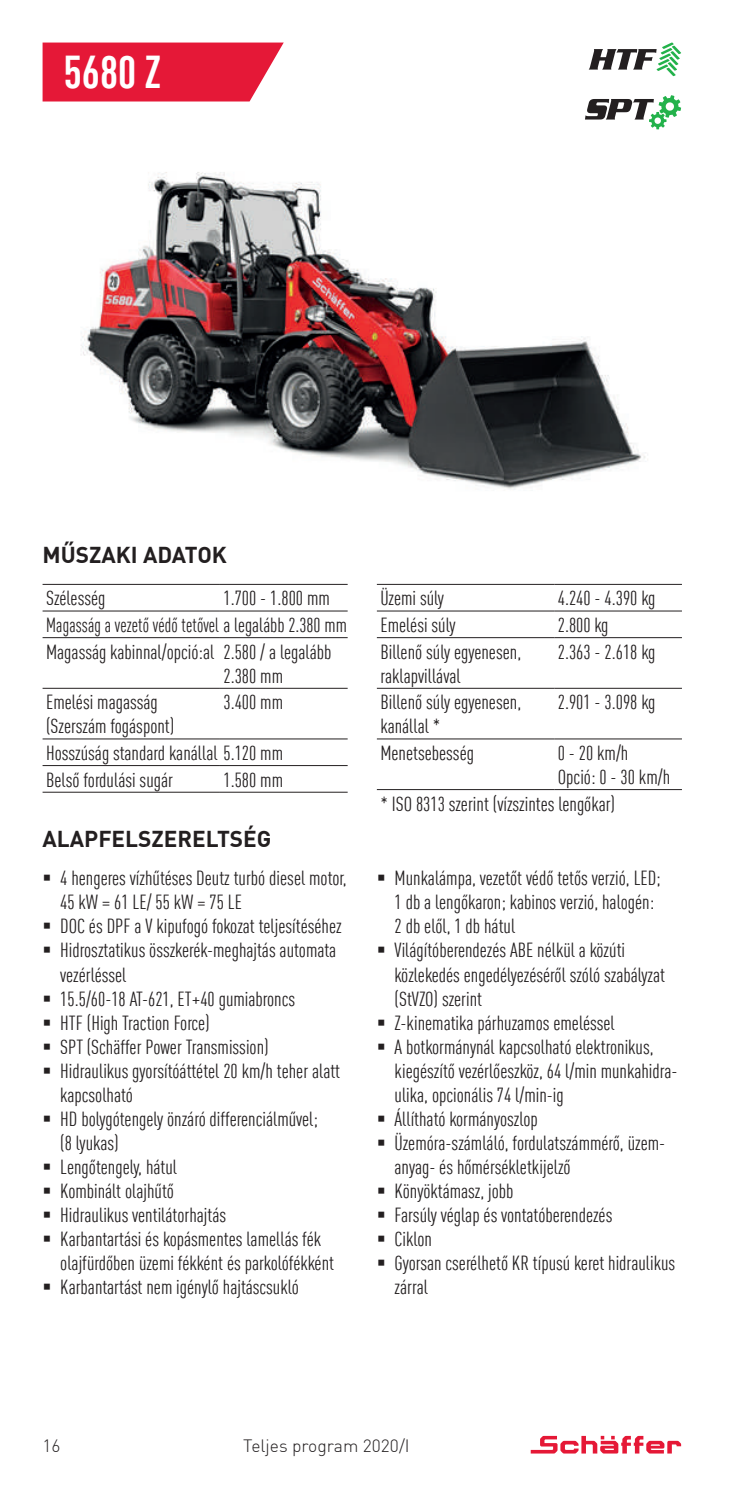
<style>
.page{position:relative;width:745px;height:1489px;background:#fff}
.page>*{position:absolute;margin:0;border:0;box-sizing:border-box;transform-origin:0 0}
.t1{font:700 condensed 45px "DIN Offc Pro";color:#fff}
.t2{font:700 22.5px "DIN Offc Pro";color:#231f20}
.t3{font:condensed 20px/24px "DIN Offc Pro";color:#231f20}
.t4{font:300 17.5px "DIN Offc Pro";color:#231f20}
</style>
<div class="page">
<svg style="left:530px;top:1435px;width:150px;height:18px"></svg>
<div style="left:43px;top:43px;width:240px;height:58px;background:#e51837"></div>
<img style="left:81px;top:172px;width:564px;height:318px">
<svg style="left:585px;top:95px;width:95px;height:34px"></svg>
<svg style="left:588px;top:42px;width:92px;height:34px"></svg>
<hr style="left:43px;top:584px;width:177px;height:1px;background:#231f20">
<hr style="left:220px;top:584px;width:127px;height:1px;background:#231f20">
<hr style="left:43px;top:610px;width:177px;height:1px;background:#231f20">
<hr style="left:220px;top:610px;width:127px;height:1px;background:#231f20">
<hr style="left:43px;top:637px;width:177px;height:1px;background:#231f20">
<hr style="left:220px;top:637px;width:127px;height:1px;background:#231f20">
<hr style="left:43px;top:688px;width:177px;height:1px;background:#231f20">
<hr style="left:220px;top:688px;width:127px;height:1px;background:#231f20">
<hr style="left:43px;top:738px;width:177px;height:1px;background:#231f20">
<hr style="left:220px;top:738px;width:127px;height:1px;background:#231f20">
<hr style="left:43px;top:765px;width:177px;height:1px;background:#231f20">
<hr style="left:220px;top:765px;width:127px;height:1px;background:#231f20">
<hr style="left:43px;top:791px;width:177px;height:1px;background:#231f20">
<hr style="left:220px;top:791px;width:127px;height:1px;background:#231f20">
<hr style="left:376px;top:584px;width:178px;height:1px;background:#231f20">
<hr style="left:554px;top:584px;width:127px;height:1px;background:#231f20">
<hr style="left:376px;top:610px;width:178px;height:1px;background:#231f20">
<hr style="left:554px;top:610px;width:127px;height:1px;background:#231f20">
<hr style="left:376px;top:637px;width:178px;height:1px;background:#231f20">
<hr style="left:554px;top:637px;width:127px;height:1px;background:#231f20">
<hr style="left:376px;top:688px;width:178px;height:1px;background:#231f20">
<hr style="left:554px;top:688px;width:127px;height:1px;background:#231f20">
<hr style="left:376px;top:738px;width:178px;height:1px;background:#231f20">
<hr style="left:554px;top:738px;width:127px;height:1px;background:#231f20">
<hr style="left:376px;top:789px;width:178px;height:1px;background:#231f20">
<hr style="left:554px;top:789px;width:127px;height:1px;background:#231f20">
<h1 class="t1" style="left:64px;top:39px;width:99px">5680 Z</h1>
<p class="t2" style="left:43px;top:537px;width:186px">MŰSZAKI ADATOK</p>
<p class="t3" style="left:46px;top:584px;width:302px;line-height:26.5px;text-indent:177px">1.700 - 1.800 mm<br>Magasság a vezető védő tetővel a legalább 2.380 mm<br>Magasság kabinnal/opció:al 2.580 / a legalább</p>
<p class="t3" style="left:223px;top:662px;width:61px">2.380 mm</p>
<p class="t3" style="left:46px;top:689px;width:130px">Emelési magasság (Szerszám fogáspont)</p>
<p class="t3" style="left:223px;top:689px;width:61px">3.400 mm</p>
<p class="t3" style="left:46px;top:738px;width:238px;line-height:26.5px">Hosszúság standard kanállal 5.120 mm<br>Belső fordulási sugár</p>
<p class="t3" style="left:46px;top:585px;width:61px">Szélesség</p>
<p class="t3" style="left:223px;top:766px;width:61px">1.580 mm</p>
<p class="t2" style="left:43px;top:821px;width:230px">ALAPFELSZERELTSÉG</p>
<p class="t3" style="left:60px;top:865px;width:288px;text-indent:-18px">▪ 4 hengeres vízhűtéses Deutz turbó diesel motor,<br>45 kW = 61 LE/ 55 kW = 75 LE</p>
<p class="t3" style="left:43px;top:913px;width:300px">▪ DOC és DPF a V kipufogó fokozat teljesítéséhez</p>
<p class="t3" style="left:60px;top:937px;width:277px;text-indent:-18px">▪ Hidrosztatikus összkerék-meghajtás automata vezérléssel</p>
<p class="t3" style="left:43px;top:985px;width:254px">▪ 15.5/60-18 AT-621, ET+40 gumiabroncs</p>
<p class="t3" style="left:43px;top:1009px;width:169px">▪ HTF (High Traction Force)</p>
<p class="t3" style="left:43px;top:1033px;width:227px">▪ SPT (Schäffer Power Transmission)</p>
<p class="t3" style="left:60px;top:1057px;width:281px;text-indent:-18px">▪ Hidraulikus gyorsítóáttétel 20 km/h teher alatt kapcsolható</p>
<p class="t3" style="left:60px;top:1105px;width:259px;text-indent:-18px">▪ HD bolygótengely önzáró differenciálművel; (8 lyukas)</p>
<p class="t3" style="left:43px;top:1153px;width:136px">▪ Lengőtengely, hátul</p>
<p class="t3" style="left:43px;top:1177px;width:133px">▪ Kombinált olajhűtő</p>
<p class="t3" style="left:43px;top:1201px;width:185px">▪ Hidraulikus ventilátorhajtás</p>
<p class="t3" style="left:60px;top:1225px;width:275px;text-indent:-18px">▪ Karbantartási és kopásmentes lamellás fék olajfürdőben üzemi fékként és parkolófékként</p>
<p class="t3" style="left:43px;top:1273px;width:257px">▪ Karbantartást nem igénylő hajtáscsukló</p>
<p class="t3" style="left:380px;top:585px;width:65px">Üzemi súly</p>
<p class="t3" style="left:557px;top:585px;width:99px">4.240 - 4.390 kg</p>
<p class="t3" style="left:380px;top:611px;width:76px">Emelési súly</p>
<p class="t3" style="left:557px;top:611px;width:52px">2.800 kg</p>
<p class="t3" style="left:380px;top:638px;width:142px">Billenő súly egyenesen, raklapvillával</p>
<p class="t3" style="left:557px;top:638px;width:99px">2.363 - 2.618 kg</p>
<p class="t3" style="left:380px;top:689px;width:142px">Billenő súly egyenesen, kanállal *</p>
<p class="t3" style="left:557px;top:689px;width:99px">2.901 - 3.098 kg</p>
<p class="t3" style="left:380px;top:739px;width:95px">Menetsebesség</p>
<p class="t3" style="left:557px;top:739px;width:114px">0 - 20 km/h<br>Opció: 0 - 30 km/h</p>
<p class="t3" style="left:380px;top:790px;width:236px">* ISO 8313 szerint (vízszintes lengőkar)</p>
<p class="t3" style="left:394px;top:865px;width:267px;text-indent:-18px">▪ Munkalámpa, vezetőt védő tetős verzió, LED;<br>1 db a lengőkaron; kabinos verzió, halogén:<br>2 db elől, 1 db hátul</p>
<p class="t3" style="left:394px;top:937px;width:272px;text-indent:-18px">▪ Világítóberendezés ABE nélkül a közúti közlekedés engedélyezéséről szóló szabályzat (StVZO) szerint</p>
<p class="t3" style="left:376px;top:1009px;width:239px">▪ Z-kinematika párhuzamos emeléssel</p>
<p class="t3" style="left:394px;top:1033px;width:284px;text-indent:-18px">▪ A botkormánynál kapcsolható elektronikus, kiegészítő vezérlőeszköz, 64 l/min munkahidra&shy;ulika, opcionális 74 l/min-ig</p>
<p class="t3" style="left:376px;top:1105px;width:162px">▪ Állítható kormányoszlop</p>
<p class="t3" style="left:394px;top:1129px;width:272px;text-indent:-18px">▪ Üzemóra-számláló, fordulatszámmérő, üzem&shy;anyag- és hőmérsékletkijelző</p>
<p class="t3" style="left:376px;top:1177px;width:138px">▪ Könyöktámasz, jobb</p>
<p class="t3" style="left:376px;top:1201px;width:237px">▪ Farsúly véglap és vontatóberendezés</p>
<p class="t3" style="left:376px;top:1225px;width:57px">▪ Ciklon</p>
<p class="t3" style="left:394px;top:1249px;width:282px;text-indent:-18px">▪ Gyorsan cserélhető KR típusú keret hidraulikus zárral</p>
<p class="t4" style="left:43px;top:1431px;width:19px">16</p>
<p class="t4" style="left:243px;top:1431px;width:168px">Teljes program 2020/I</p>
</div>
